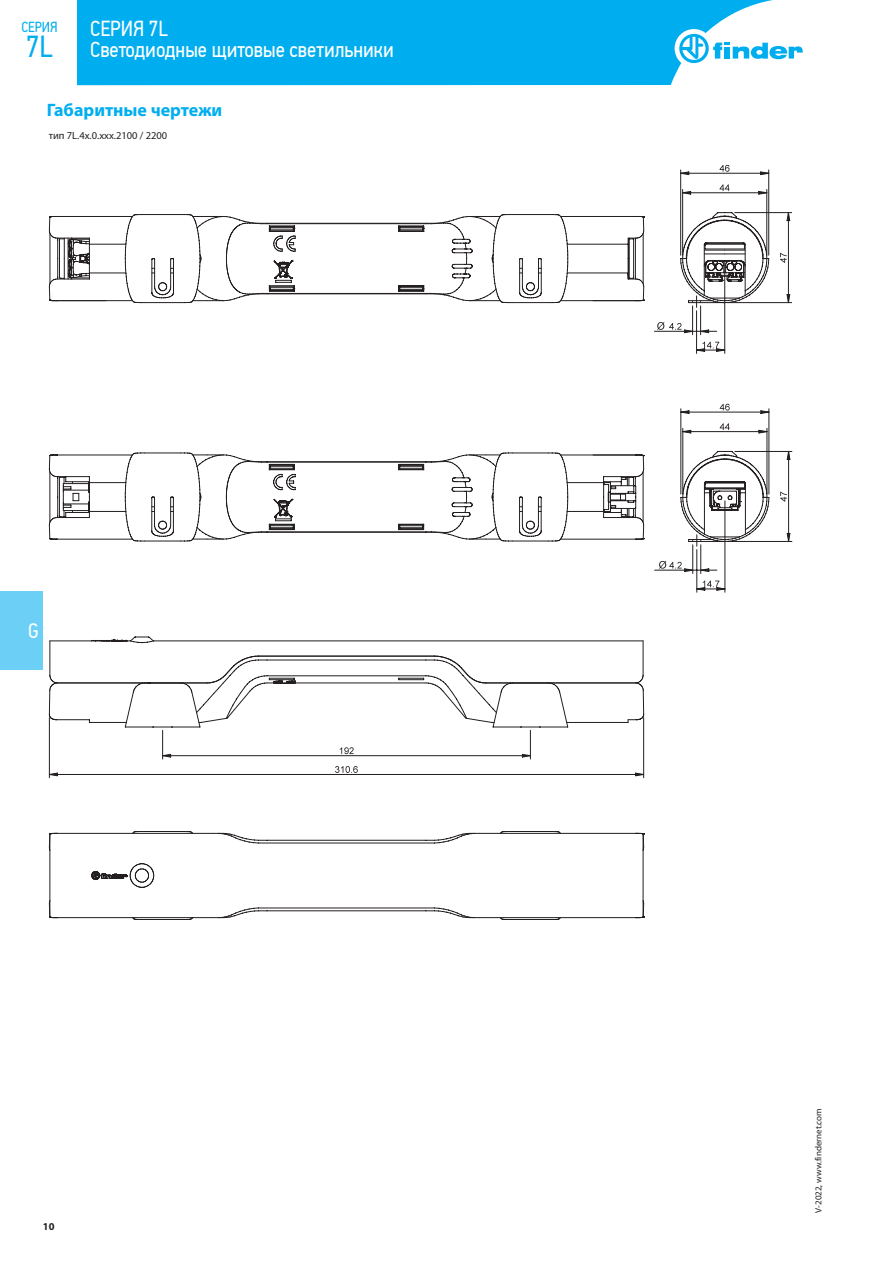
<style>
.page{position:relative;width:893px;height:1263px;background:#fff}
.page>*{position:absolute;margin:0;border:0;box-sizing:border-box;transform-origin:0 0}
.t1{font:30.3px "PF Din Text Cond Pro";color:#00aeef}
.t2{font:21.75px/21px "PF Din Text Cond Pro";color:#fff}
.t3{font:21px "PF Din Text Cond Pro";color:#fff}
.t4{font:700 18px "Myriad Pro";color:#00aeef}
.t5{font:14.55px "PF Din Text Cond Pro";color:#00aeef}
.t6{font:10.5px "Myriad Pro";color:#231f20}
.t7{font:700 10.5px "Myriad Pro";color:#231f20}
.t8{font:9px "Myriad Pro";color:#231f20}
</style>
<div class="page">
<svg style="left:49px;top:214px;width:596px;height:89px"></svg>
<hr style="left:680px;top:170px;width:1px;height:85px;background:#231f20">
<hr style="left:768px;top:170px;width:1px;height:85px;background:#231f20">
<svg style="left:720px;top:165px;width:9px;height:7px"></svg>
<svg style="left:680px;top:172px;width:9px;height:3px"></svg>
<svg style="left:760px;top:172px;width:9px;height:3px"></svg>
<hr style="left:681px;top:173px;width:88px;height:1px;background:#231f20">
<hr style="left:735px;top:212px;width:57px;height:1px;background:#231f20">
<hr style="left:727px;top:302px;width:65px;height:1px;background:#231f20">
<svg style="left:780px;top:253px;width:7px;height:10px"></svg>
<svg style="left:787px;top:212px;width:3px;height:9px"></svg>
<svg style="left:787px;top:294px;width:3px;height:9px"></svg>
<hr style="left:788px;top:213px;width:1px;height:90px;background:#231f20">
<hr style="left:682px;top:189px;width:1px;height:66px;background:#231f20">
<hr style="left:766px;top:189px;width:1px;height:66px;background:#231f20">
<svg style="left:720px;top:184px;width:9px;height:7px"></svg>
<svg style="left:682px;top:191px;width:9px;height:3px"></svg>
<svg style="left:759px;top:191px;width:8px;height:3px"></svg>
<hr style="left:683px;top:192px;width:84px;height:1px;background:#231f20">
<hr style="left:653px;top:293px;width:1px;height:60px;background:#231f20">
<svg style="left:657px;top:212px;width:112px;height:123px"></svg>
<hr style="left:654px;top:331px;width:63px;height:1px;background:#231f20">
<hr style="left:724px;top:262px;width:1px;height:91px;background:#231f20">
<hr style="left:696px;top:311px;width:1px;height:42px;background:#231f20">
<svg style="left:696px;top:342px;width:29px;height:10px"></svg>
<svg style="left:49px;top:453px;width:596px;height:89px"></svg>
<hr style="left:681px;top:409px;width:1px;height:85px;background:#231f20">
<hr style="left:769px;top:409px;width:1px;height:85px;background:#231f20">
<svg style="left:720px;top:404px;width:10px;height:6px"></svg>
<svg style="left:681px;top:411px;width:8px;height:3px"></svg>
<svg style="left:761px;top:411px;width:8px;height:3px"></svg>
<hr style="left:681px;top:412px;width:88px;height:1px;background:#231f20">
<hr style="left:735px;top:451px;width:57px;height:1px;background:#231f20">
<hr style="left:727px;top:541px;width:65px;height:1px;background:#231f20">
<svg style="left:780px;top:492px;width:7px;height:10px"></svg>
<svg style="left:787px;top:452px;width:3px;height:8px"></svg>
<svg style="left:787px;top:533px;width:3px;height:8px"></svg>
<hr style="left:788px;top:451px;width:1px;height:90px;background:#231f20">
<hr style="left:682px;top:428px;width:1px;height:66px;background:#231f20">
<hr style="left:767px;top:428px;width:1px;height:66px;background:#231f20">
<svg style="left:720px;top:423px;width:10px;height:7px"></svg>
<svg style="left:683px;top:430px;width:8px;height:3px"></svg>
<svg style="left:759px;top:430px;width:8px;height:3px"></svg>
<hr style="left:683px;top:431px;width:84px;height:1px;background:#231f20">
<svg style="left:659px;top:451px;width:110px;height:122px"></svg>
<hr style="left:655px;top:570px;width:62px;height:1px;background:#231f20">
<hr style="left:725px;top:501px;width:1px;height:91px;background:#231f20">
<hr style="left:696px;top:549px;width:1px;height:43px;background:#231f20">
<svg style="left:697px;top:580px;width:28px;height:10px"></svg>
<svg style="left:49px;top:831px;width:596px;height:89px"></svg>
<svg style="left:91px;top:863px;width:63px;height:25px"></svg>
<svg style="left:212px;top:908px;width:269px;height:11px"></svg>
<svg style="left:50px;top:901px;width:8px;height:17px"></svg>
<svg style="left:635px;top:833px;width:9px;height:17px"></svg>
<hr style="left:643px;top:850px;width:1px;height:51px;background:#231f20">
<hr style="left:49px;top:850px;width:1px;height:51px;background:#231f20">
<svg style="left:49px;top:636px;width:596px;height:123px"></svg>
<hr style="left:163px;top:755px;width:367px;height:1px;background:#231f20">
<hr style="left:49px;top:718px;width:1px;height:60px;background:#231f20">
<hr style="left:643px;top:718px;width:1px;height:60px;background:#231f20">
<svg style="left:335px;top:766px;width:23px;height:7px"></svg>
<svg style="left:49px;top:773px;width:9px;height:3px"></svg>
<svg style="left:635px;top:773px;width:9px;height:3px"></svg>
<hr style="left:49px;top:774px;width:595px;height:1px;background:#231f20">
<div style="left:0;top:591px;width:43px;height:79px;background:#6bcff6"></div>
<div style="left:77px;top:0;width:696px;height:85px;background:#00aeef"></div>
<div style="left:675px;top:29px;width:38px;height:39px;background:#fff;border-radius:50%"></div>
<svg style="left:679px;top:34px;width:124px;height:29px"></svg>
<p class="t5" style="left:21px;top:19px;width:38px">СЕРИЯ</p>
<h1 class="t1" style="left:26px;top:28px;width:28px">7L</h1>
<p class="t2" style="left:90px;top:18px;width:305px">СЕРИЯ 7L<br>Светодиодные щитовые светильники</p>
<p class="t4" style="left:47px;top:98px;width:177px">Габаритные чертежи</p>
<p class="t6" style="left:49px;top:129px;width:120px">тип 7L.4x.0.xxx.2100 / 2200</p>
<p class="t3" style="left:28px;top:619px;width:12px">G</p>
<p class="t7" style="left:43px;top:1219px;width:13px">10</p>
<p class="t8" style="left:813px;top:1213px;width:106px;rotate:-90deg">V-2022, www.findernet.com</p>
</div>
